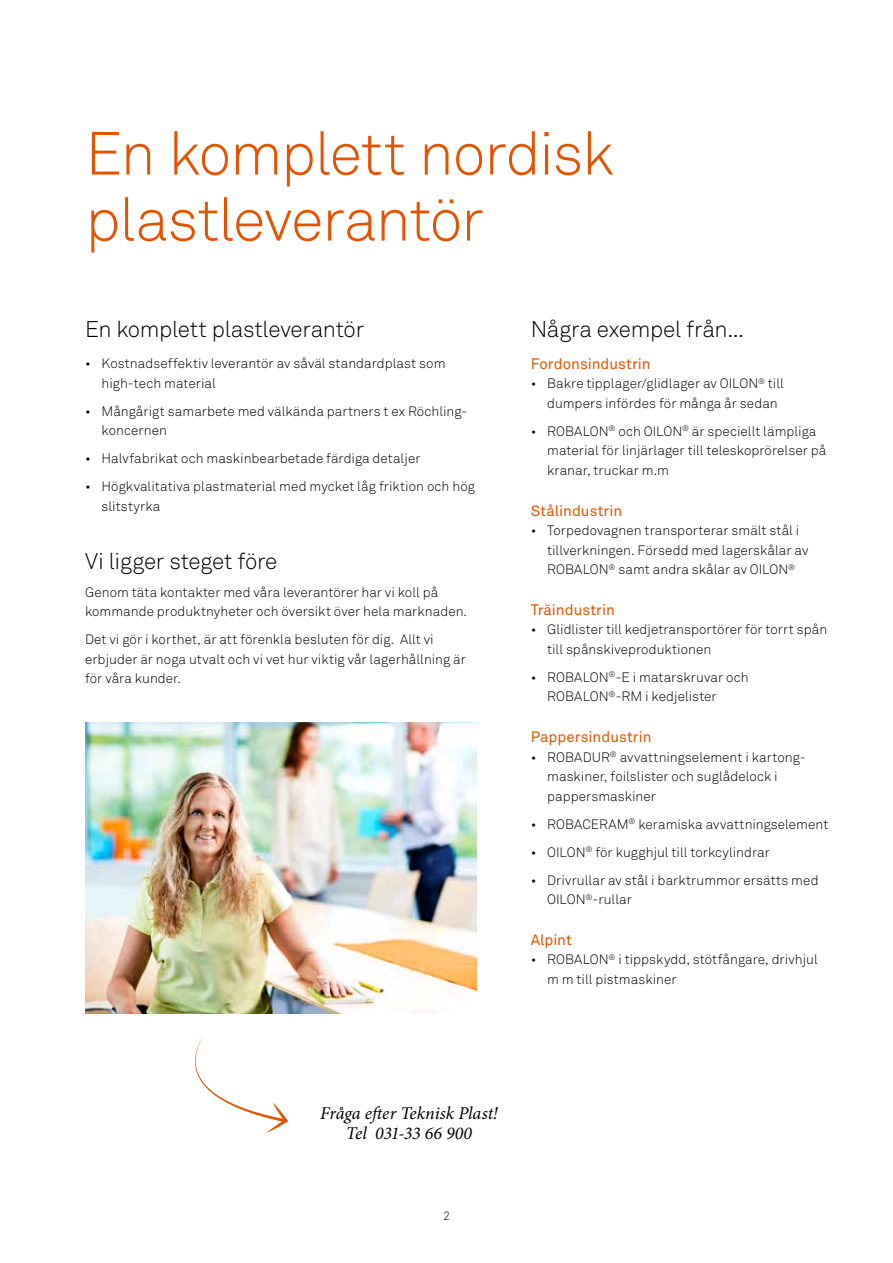
<style>
.page{position:relative;width:893px;height:1263px;background:#fff}
.page>*{position:absolute;margin:0;border:0;box-sizing:border-box;transform-origin:0 0}
.t1{font:60px/66px "Akkurat Light Pro";letter-spacing:-.02em;color:#e65300}
.t2{font:22.5px "Akkurat Light Pro";letter-spacing:-.01em;color:#000}
.t3{font:italic 18px/19.5px "Minion Pro";letter-spacing:-.005em;color:#000;text-align:center}
.t4{font:15px "Akkurat Pro";color:#e65300}
.t5{font:13.5px/19.5px "Akkurat Light Pro";letter-spacing:.005em;color:#000}
.t6{font:12px "Akkurat Light Pro";color:#000}
</style>
<div class="page">
<svg style="left:195px;top:1036px;width:93px;height:97px"></svg>
<img style="left:85px;top:723px;width:391px;height:290px">
<h1 class="t1" style="left:85px;top:122px;width:530px">En komplett nordisk plastleverantör</h1>
<h2 class="t2" style="left:85px;top:315px;width:281px">En komplett plastleverantör</h2>
<p class="t5" style="left:102px;top:354px;width:345px;text-indent:-16px">• Kostnadseffektiv leverantör av såväl standardplast som high-tech material</p>
<p class="t5" style="left:102px;top:401px;width:367px;text-indent:-16px">• Mångårigt samarbete med välkända partners t ex Röchling&shy;koncernen</p>
<p class="t5" style="left:85px;top:449px;width:337px">• Halvfabrikat och maskinbearbetade färdiga detaljer</p>
<p class="t5" style="left:102px;top:477px;width:375px;text-indent:-16px">• Högkvalitativa plastmaterial med mycket låg friktion och hög slitstyrka</p>
<h2 class="t2" style="left:85px;top:547px;width:194px">Vi ligger steget före</h2>
<p class="t5" style="left:85px;top:582px;width:384px">Genom täta kontakter med våra leverantörer har vi koll på kommande produktnyheter och översikt över hela marknaden.</p>
<p class="t5" style="left:85px;top:630px;width:382px">Det vi gör i korthet, är att förenkla besluten för dig. Allt vi erbjuder är noga utvalt och vi vet hur viktig vår lagerhållning är för våra kunder.</p>
<h2 class="t2" style="left:531px;top:315px;width:215px">Några exempel från...</h2>
<p class="t4" style="left:531px;top:355px;width:121px">Fordonsindustrin</p>
<p class="t5" style="left:547px;top:374px;width:238px;text-indent:-16px">• Bakre tipplager/glidlager av OILON<sup>®</sup> till dumpers infördes för många år sedan</p>
<p class="t5" style="left:547px;top:422px;width:281px;text-indent:-17px">• ROBALON<sup>®</sup> och OILON<sup>®</sup> är speciellt lämpliga material för linjärlager till teleskoprörelser på kranar, truckar m.m</p>
<p class="t4" style="left:531px;top:502px;width:93px">Stålindustrin</p>
<p class="t5" style="left:547px;top:521px;width:263px;text-indent:-16px">• Torpedovagnen transporterar smält stål i tillverkningen. Försedd med lagerskålar av<br>ROBALON<sup>®</sup> samt andra skålar av OILON<sup>®</sup></p>
<p class="t4" style="left:531px;top:601px;width:86px">Träindustrin</p>
<p class="t5" style="left:547px;top:620px;width:281px;text-indent:-16px">• Glidlister till kedjetransportörer för torrt spån till spånskiveproduktionen</p>
<p class="t5" style="left:547px;top:668px;width:203px;text-indent:-17px">• ROBALON<sup>®</sup>-E i matarskruvar och<br>ROBALON<sup>®</sup>-RM i kedjelister</p>
<p class="t4" style="left:531px;top:728px;width:122px">Pappersindustrin</p>
<p class="t5" style="left:547px;top:747px;width:260px;text-indent:-16px">• ROBADUR<sup>®</sup> avvattningselement i kartong&shy;maskiner, foilslister och suglådelock i pappersmaskiner</p>
<p class="t5" style="left:531px;top:814px;width:299px">• ROBACERAM<sup>®</sup> keramiska avvattningselement</p>
<p class="t5" style="left:531px;top:842px;width:241px">• OILON<sup>®</sup> för kugghjul till torkcylindrar</p>
<p class="t5" style="left:547px;top:870px;width:273px;text-indent:-16px">• Drivrullar av stål i barktrummor ersätts med<br>OILON<sup>®</sup>-rullar</p>
<p class="t4" style="left:531px;top:931px;width:43px">Alpint</p>
<p class="t5" style="left:547px;top:950px;width:272px;text-indent:-16px">• ROBALON<sup>®</sup> i tippskydd, stötfångare, drivhjul m m till pistmaskiner</p>
<h3 class="t3" style="left:320px;top:1104px;width:179px">Fråga efter Teknisk Plast!<br>Tel 031-33 66 900</h3>
<p class="t6" style="left:443px;top:1209px;width:8px">2</p>
</div>
